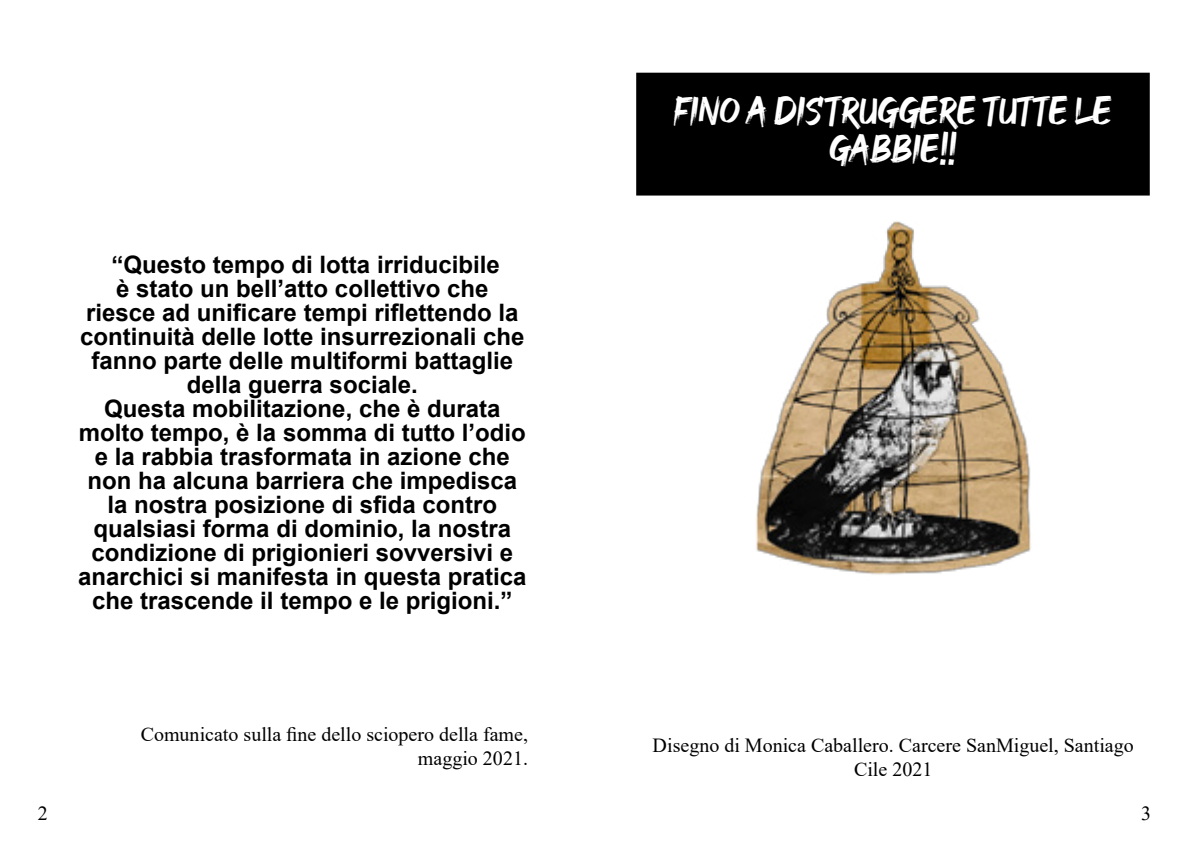
<style>
.page{position:relative;width:1191px;height:842px;background:#fff}
.page>*{position:absolute;margin:0;border:0;box-sizing:border-box;transform-origin:0 0}
.t1{font:39px/38px "GOODBRUSH";color:#fff;text-align:center;scale:.9 1}
.t2{font:700 24px/24px "Arial";color:#000;text-align:center}
.t3{font:20px/24px "Times New Roman";color:#000;text-align:right}
</style>
<div class="page">
<img style="left:756px;top:221px;width:275px;height:354px">
<div style="left:637px;top:74px;width:511px;height:121px;background:#000"></div>
<div style="left:636px;top:73px;width:513px;height:123px;border:2px solid #000"></div>
<p class="t2" style="left:78px;top:252px;width:450px">“Questo tempo di lotta irriducibile<br>è stato un bell’atto collettivo che<br>riesce ad unificare tempi riflettendo la continuità delle lotte insurrezionali che fanno parte delle multiformi battaglie della guerra sociale.<br>Questa mobilitazione, che è durata molto tempo, è la somma di tutto l’odio e la rabbia trasformata in azione che non ha alcuna barriera che impedisca la nostra posizione di sfida contro qualsiasi forma di dominio, la nostra condizione di prigionieri sovversivi e anarchici si manifesta in questa pratica che trascende il tempo e le prigioni.”</p>
<h1 class="t1" style="left:673px;top:93px;width:489px">FINO A DISTRUGGERE TUTTE LE<br>GABBIE!!</h1>
<p class="t3" style="left:141px;top:721px;width:389px">Comunicato sulla fine dello sciopero della fame, maggio 2021.</p>
<p class="t3" style="left:652px;top:732px;width:483px;text-align:center">Disegno di Monica Caballero. Carcere SanMiguel, Santiago<br>Cile 2021</p>
<p class="t3" style="left:38px;top:801px;width:11px">2</p>
<p class="t3" style="left:1141px;top:801px;width:11px">3</p>
</div>
